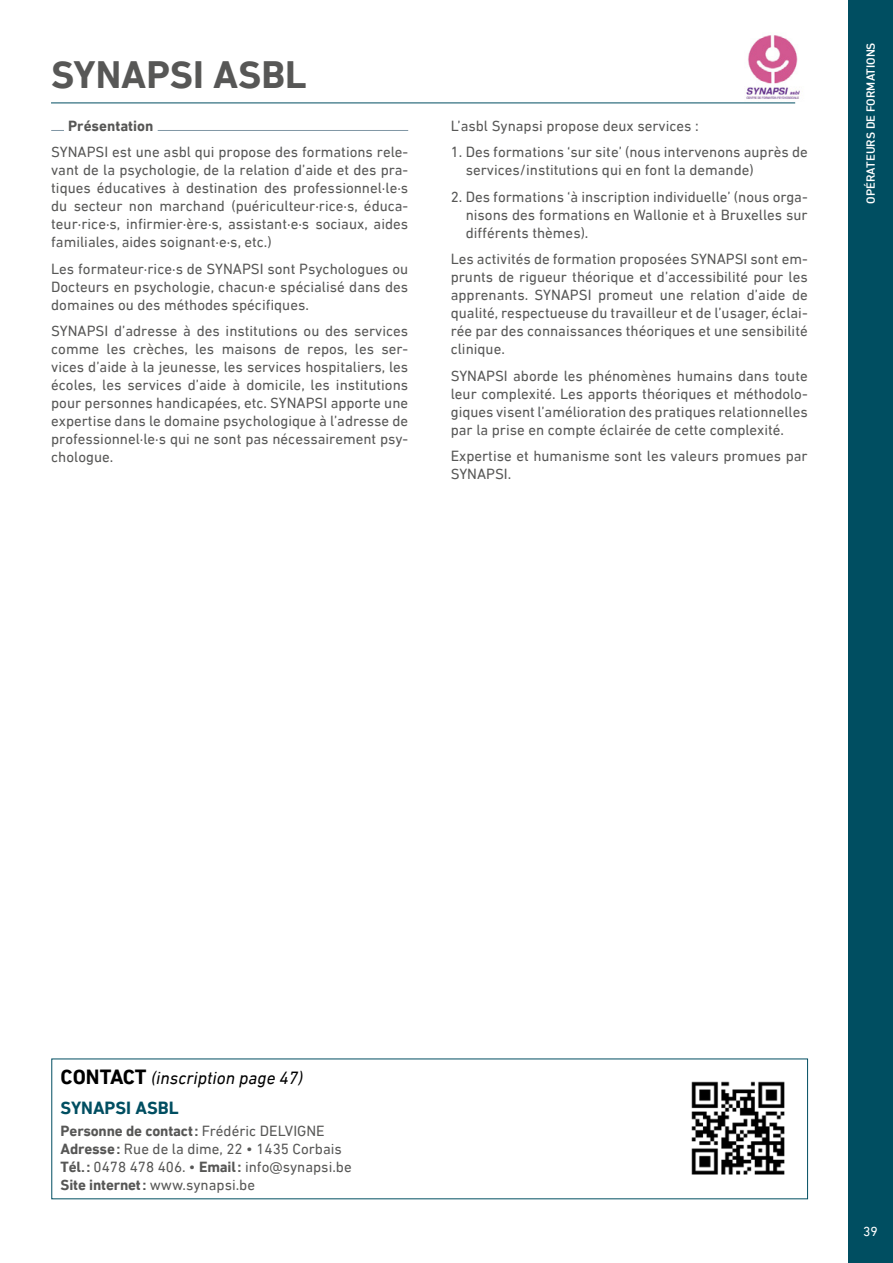
<style>
.page{position:relative;width:893px;height:1263px;background:#fff}
.page>*{position:absolute;margin:0;border:0;box-sizing:border-box;transform-origin:0 0}
.H1_-_Nom_page_pres{font:700 39px "DIN Next LT Pro";color:#575756}
.t1{font:italic 18px "DIN Next LT Pro";color:#000}
.t2{font:700 18px "DIN Next LT Pro";color:#004e61}
.Texte_courant{font:15px/18px "DIN Next LT Pro";color:#575756;text-align:justify}
.H2_-_Titres_1{font:700 15px "DIN Next LT Pro";letter-spacing:-.01em;color:#575756}
.t3{font:13.5px "DIN Next LT Pro";color:#fff}
.t4{font:500 12px "DIN Next LT Pro";color:#fff}
.s1{font-weight:700;font-style:normal;font-size:21px}
.s2{font-weight:400}
.s3{font-weight:700}
</style>
<div class="page">
<div style="left:848px;top:0;width:45px;height:1263px;background:#004e61"></div>
<hr style="left:51px;top:103px;width:744px;height:1px;background:#004e61">
<hr style="left:51px;top:130px;width:357px;height:1px;background:#8197a5">
<div style="left:64px;top:118px;width:94px;height:14px;background:#fff"></div>
<img style="left:746px;top:35px;width:54px;height:64px">
<img style="left:691px;top:1081px;width:94px;height:94px">
<h1 class="H1_-_Nom_page_pres" style="left:51px;top:52px;width:257px">SYNAPSI ASBL</h1>
<h2 class="H2_-_Titres_1" style="left:68px;top:117px;width:87px">Présentation</h2>
<p class="Texte_courant" style="left:51px;top:143px;width:358px">SYNAPSI est une asbl qui propose des formations rele&shy;vant de la psychologie, de la relation d’aide et des pra&shy;tiques éducatives à destination des professionnel·le·s du secteur non marchand (puériculteur·rice·s, éduca&shy;teur·rice·s, infirmier·ère·s, assistant·e·s sociaux, aides familiales, aides soignant·e·s, etc.)</p>
<p class="Texte_courant" style="left:51px;top:260px;width:358px">Les formateur·rice·s de SYNAPSI sont Psychologues ou Docteurs en psychologie, chacun·e spécialisé dans des domaines ou des méthodes spécifiques.</p>
<p class="Texte_courant" style="left:51px;top:322px;width:359px">SYNAPSI d’adresse à des institutions ou des services comme les crèches, les maisons de repos, les ser&shy;vices d’aide à la jeunesse, les services hospitaliers, les écoles, les services d’aide à domicile, les institutions pour personnes handicapées, etc. SYNAPSI apporte une expertise dans le domaine psychologique à l’adresse de professionnel·le·s qui ne sont pas nécessairement psy&shy;chologue.</p>
<p class="Texte_courant" style="left:451px;top:117px;width:250px">L’asbl Synapsi propose deux services :</p>
<p class="Texte_courant" style="left:466px;top:143px;width:344px;text-indent:-15px">1. Des formations ‘sur site’ (nous intervenons auprès de services/institutions qui en font la demande)</p>
<p class="Texte_courant" style="left:466px;top:188px;width:344px;text-indent:-15px">2. Des formations ‘à inscription individuelle’ (nous orga&shy;nisons des formations en Wallonie et à Bruxelles sur différents thèmes).</p>
<p class="Texte_courant" style="left:451px;top:250px;width:358px">Les activités de formation proposées SYNAPSI sont em&shy;prunts de rigueur théorique et d’accessibilité pour les apprenants. SYNAPSI promeut une relation d’aide de qualité, respectueuse du travailleur et de l’usager, éclai&shy;rée par des connaissances théoriques et une sensibilité clinique.</p>
<p class="Texte_courant" style="left:451px;top:367px;width:358px">SYNAPSI aborde les phénomènes humains dans toute leur complexité. Les apports théoriques et méthodolo&shy;giques visent l’amélioration des pratiques relationnelles par la prise en compte éclairée de cette complexité.</p>
<p class="Texte_courant" style="left:451px;top:447px;width:358px">Expertise et humanisme sont les valeurs promues par<br>SYNAPSI.</p>
<p class="t4" style="left:864px;top:204px;width:162px;rotate:-90deg">OPÉRATEURS DE FORMATIONS</p>
<p class="t1" style="left:61px;top:1067px;width:244px"><span class="s1">CONTACT</span> (inscription page 47)</p>
<p class="t2" style="left:61px;top:1097px;width:120px">SYNAPSI ASBL</p>
<p class="H2_-_Titres_1" style="left:61px;top:1122px;width:266px">Personne de contact: <span class="s2">Frédéric DELVIGNE</span></p>
<p class="Texte_courant" style="left:61px;top:1140px;width:292px"><span class="s3">Adresse:</span> Rue de la dime, 22 • 1435 Corbais<br><span class="s3">Tél.:</span> 0478 478 406. • <span class="s3">Email:</span> info@synapsi.be</p>
<p class="Texte_courant" style="left:61px;top:1176px;width:196px"><span class="s3">Site internet:</span> www.synapsi.be</p>
<p class="t3" style="left:863px;top:1224px;width:16px">39</p>
</div>
